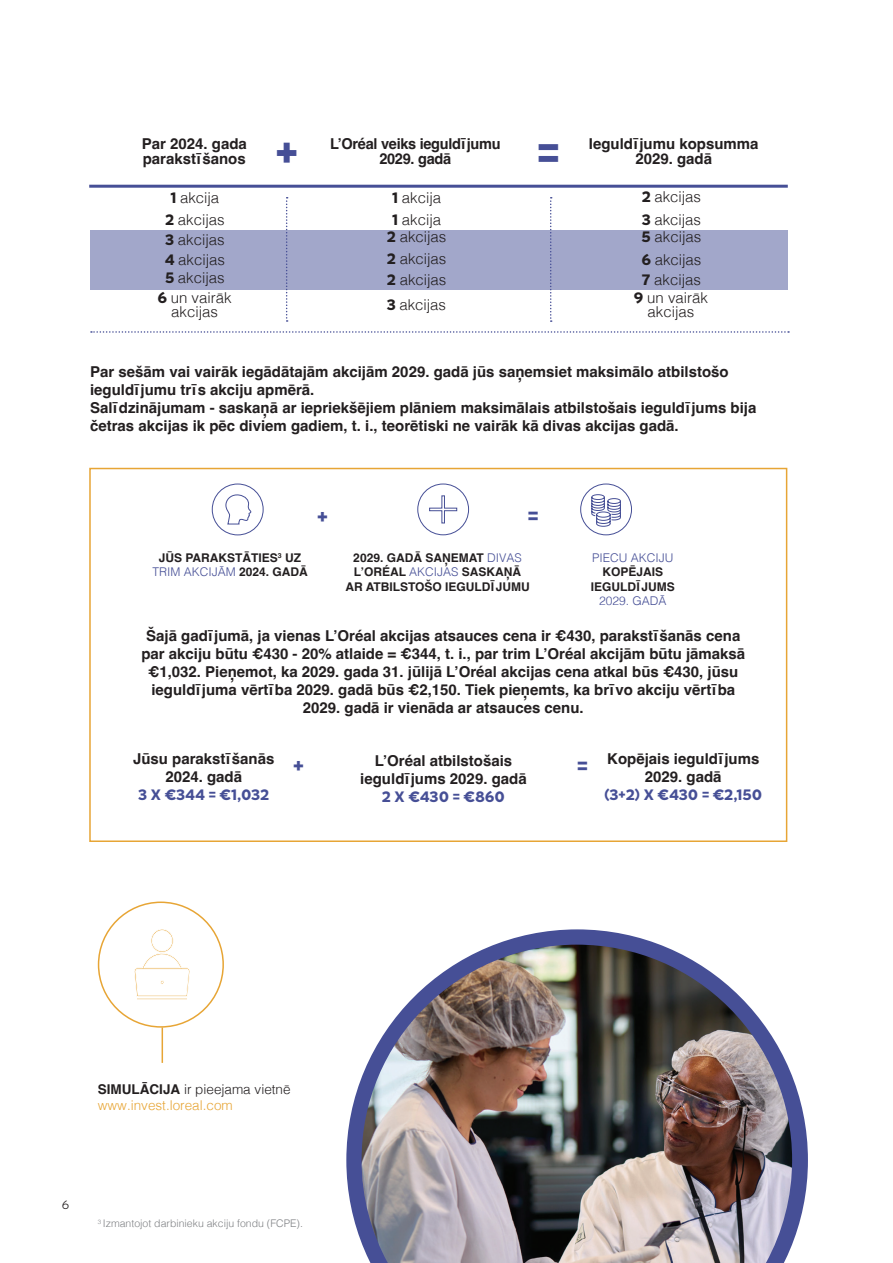
<style>
.page{position:relative;width:893px;height:1263px;background:#fff}
.page>*{position:absolute;margin:0;border:0;box-sizing:border-box;transform-origin:0 0}
.t1{font:900 47.25px "LOREAL Essentielle";color:#464f96}
.t2{font:900 22.5px "LOREAL Essentielle";color:#464f96}
.t3{font:700 15px/18px "Helvetica";color:#231f20;text-align:center}
.t4{font:300 15px/13.5px "Helvetica";color:#231f20;text-align:center}
.t5{font:700 15px "Helvetica";letter-spacing:-.02em;color:#231f20}
.t6{font:900 15px "LOREAL Essentielle";letter-spacing:-.005em;color:#464f96}
.t7{font:300 13.5px/16.5px "Helvetica";color:#e7a535}
.t8{font:700 12px/14.4px "Helvetica";color:#231f20;text-align:center}
.t9{font:300 12px/14.4px "Helvetica";color:#464f96;text-align:center}
.t10{font:12px "LOREAL Essentielle";color:#231f20}
.t11{font:300 10.5px "Helvetica";color:#808285}
.s1{font-family:"LOREAL Essentielle";font-weight:900}
.s2{font-weight:300;color:#464f96}
.s3{font-weight:700;color:#231f20}
.s4{font-family:"LOREAL Essentielle";font-weight:900;color:#464f96}
.s5{color:#231f20}
</style>
<div class="page">
<div style="left:89px;top:468px;width:698px;height:374px;border:2px solid #e7a535"></div>
<svg style="left:417px;top:483px;width:52px;height:52px"></svg>
<svg style="left:580px;top:483px;width:52px;height:52px"></svg>
<svg style="left:212px;top:483px;width:52px;height:52px"></svg>
<div style="left:89px;top:185px;width:699px;height:3px;border:2px solid #464f96"></div>
<div style="left:91px;top:230px;width:697px;height:60px;background:#a2a7ca"></div>
<svg style="left:550px;top:197px;width:2px;height:125px"></svg>
<svg style="left:286px;top:197px;width:2px;height:125px"></svg>
<svg style="left:91px;top:331px;width:698px;height:2px"></svg>
<svg style="left:346px;top:929px;width:462px;height:316px"></svg>
<img style="left:362px;top:945px;width:430px;height:318px">
<svg style="left:134px;top:929px;width:56px;height:71px"></svg>
<hr style="left:162px;top:1027px;width:1px;height:36px;background:#e7a535">
<p class="t5" style="left:330px;top:134px;width:172px">L’Oréal veiks ieguldījumu</p>
<p class="t3" style="left:589px;top:138px;width:171px;line-height:15px">Ieguldījumu kopsumma<br>2029. gadā</p>
<p class="t3" style="left:142px;top:138px;width:107px;line-height:15px;text-align:left">Par 2024. gada parakstīšanos</p>
<p class="t4" style="left:170px;top:189px;width:50px"><span class="s1">1</span> akcija</p>
<p class="t4" style="left:392px;top:189px;width:50px"><span class="s1">1</span> akcija</p>
<p class="t4" style="left:642px;top:189px;width:61px"><span class="s1">2</span> akcijas</p>
<p class="t4" style="left:165px;top:212px;width:61px"><span class="s1">2</span> akcijas</p>
<p class="t4" style="left:392px;top:212px;width:50px"><span class="s1">1</span> akcija</p>
<p class="t4" style="left:642px;top:212px;width:61px"><span class="s1">3</span> akcijas</p>
<p class="t4" style="left:165px;top:232px;width:61px"><span class="s1">3</span> akcijas</p>
<p class="t4" style="left:641px;top:229px;width:61px"><span class="s1">5</span> akcijas</p>
<p class="t4" style="left:165px;top:251px;width:62px"><span class="s1">4</span> akcijas</p>
<p class="t4" style="left:641px;top:252px;width:61px"><span class="s1">6</span> akcijas</p>
<p class="t4" style="left:165px;top:270px;width:61px"><span class="s1">5</span> akcijas</p>
<p class="t4" style="left:642px;top:272px;width:60px"><span class="s1">7</span> akcijas</p>
<p class="t4" style="left:157px;top:290px;width:76px"><span class="s1">6</span> un vairāk akcijas</p>
<p class="t4" style="left:634px;top:290px;width:76px"><span class="s1">9</span> un vairāk akcijas</p>
<p class="t1" style="left:275px;top:125px;width:24px">+</p>
<p class="t5" style="left:379px;top:149px;width:73px">2029. gadā</p>
<p class="t1" style="left:537px;top:125px;width:24px">=</p>
<p class="t4" style="left:387px;top:229px;width:61px"><span class="s1">2</span> akcijas</p>
<p class="t4" style="left:387px;top:251px;width:61px"><span class="s1">2</span> akcijas</p>
<p class="t4" style="left:387px;top:272px;width:61px"><span class="s1">2</span> akcijas</p>
<p class="t4" style="left:387px;top:297px;width:61px"><span class="s1">3</span> akcijas</p>
<p class="t3" style="left:90px;top:364px;width:640px;text-align:left">Par sešām vai vairāk iegādātajām akcijām 2029. gadā jūs saņemsiet maksimālo atbilstošo ieguldījumu trīs akciju apmērā.</p>
<p class="t3" style="left:90px;top:400px;width:668px;text-align:left">Salīdzinājumam - saskaņā ar iepriekšējiem plāniem maksimālais atbilstošais ieguldījums bija četras akcijas ik pēc diviem gadiem, t. i., teorētiski ne vairāk kā divas akcijas gadā.</p>
<p class="t2" style="left:317px;top:503px;width:12px">+</p>
<p class="t2" style="left:528px;top:502px;width:12px">=</p>
<p class="t8" style="left:152px;top:552px;width:157px">JŪS PARAKSTĀTIES<sup>3</sup> UZ<br><span class="s2">TRIM AKCIJĀM</span> 2024. GADĀ</p>
<p class="t9" style="left:591px;top:550px;width:85px">PIECU AKCIJU<br><span class="s3">KOPĒJAIS<br>IEGULDĪJUMS<br></span>2029. GADĀ</p>
<p class="t8" style="left:345px;top:552px;width:186px">2029. GADĀ SAŅEMAT <span class="s2">DIVAS<br></span>L’ORÉAL <span class="s2">AKCIJAS</span> SASKAŅĀ<br>AR ATBILSTOŠO IEGULDĪJUMU</p>
<p class="t3" style="left:141px;top:628px;width:605px">Šajā gadījumā, ja vienas L’Oréal akcijas atsauces cena ir €430, parakstīšanās cena par akciju būtu €430 - 20% atlaide = €344, t. i., par trim L’Oréal akcijām būtu jāmaksā €1,032. Pieņemot, ka 2029. gada 31. jūlijā L’Oréal akcijas cena atkal būs €430, jūsu ieguldījuma vērtība 2029. gadā būs €2,150. Tiek pieņemts, ka brīvo akciju vērtība 2029. gadā ir vienāda ar atsauces cenu.</p>
<p class="t3" style="left:133px;top:751px;width:143px">Jūsu parakstīšanās<br>2024. gadā</p>
<p class="t6" style="left:138px;top:785px;width:132px">3 X €344 = €1,032</p>
<p class="t3" style="left:604px;top:751px;width:160px">Kopējais ieguldījums<br>2029. gadā<br><span class="s4">(3+2) X €430 = €2,150</span></p>
<p class="t3" style="left:360px;top:753px;width:168px">L’Oréal atbilstošais ieguldījums 2029. gadā</p>
<p class="t6" style="left:382px;top:787px;width:125px">2 X €430 = €860</p>
<p class="t2" style="left:293px;top:752px;width:12px">+</p>
<p class="t2" style="left:577px;top:752px;width:12px">=</p>
<p class="t7" style="left:98px;top:1080px;width:194px"><span class="s3">SIMULĀCIJA</span> <span class="s5">ir pieejama vietnē </span>www.invest.loreal.com</p>
<p class="t10" style="left:62px;top:1197px;width:9px">6</p>
<p class="t11" style="left:98px;top:1214px;width:207px"><sup>3</sup> Izmantojot darbinieku akciju fondu (FCPE).</p>
</div>
